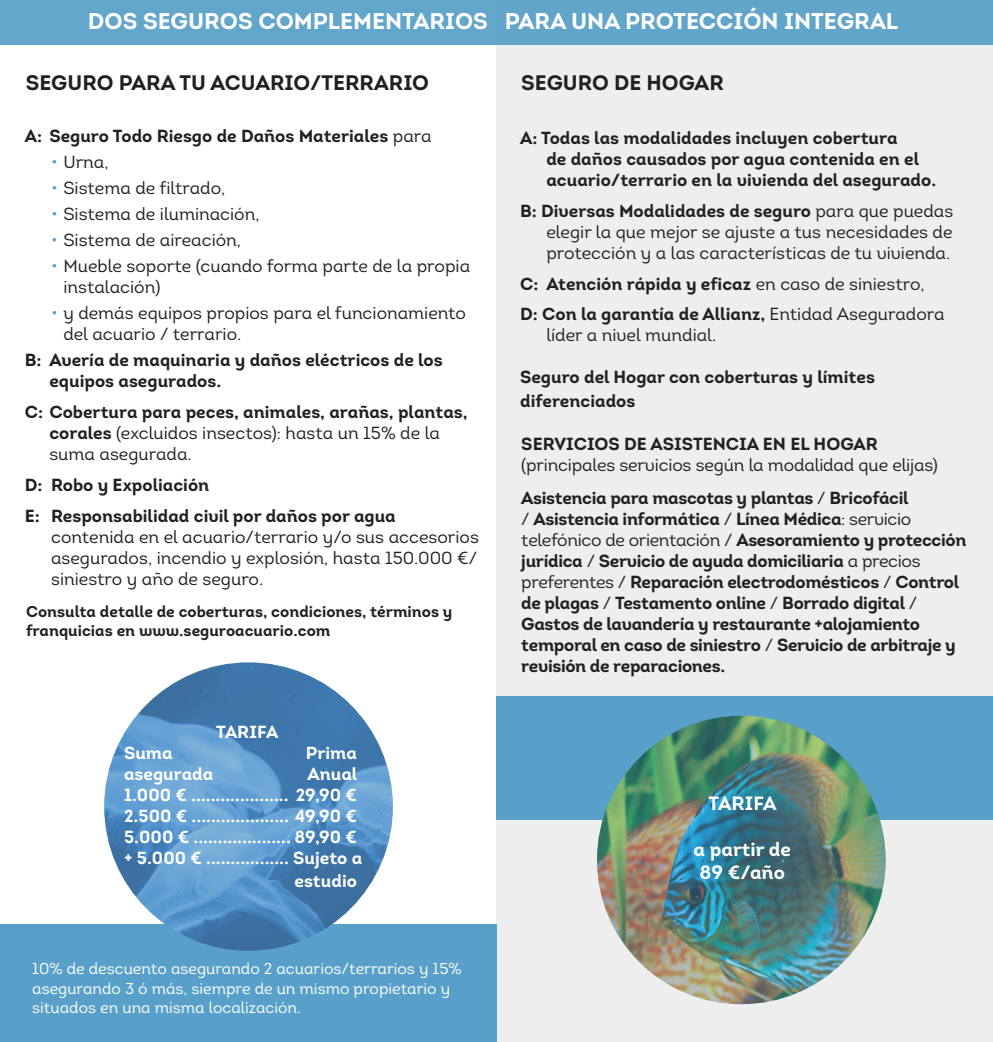
<style>
.page{position:relative;width:993px;height:1042px;background:#fff}
.page>*{position:absolute;margin:0;border:0;box-sizing:border-box;transform-origin:0 0}
.t1{font:22.75px "Intro Bold Alt";color:#fff}
.t2{font:21px "Intro Bold Alt";color:#231f20}
.t3{font:19.25px/23.1px "Intro Bold Alt";color:#fff;text-align:center}
.t4{font:17.5px/21px "Intro Bold Alt";letter-spacing:-.005em;color:#231f20}
.t5{font:17.5px/25.9px "Intro Book Alt";color:#231f20}
.t6{font:17.5px/21px "Intro Bold Alt";color:#fff}
.t7{font:17.5px "Intro Book Alt";letter-spacing:-.02em;color:#231f20}
.t8{font:15.75px/19.2px "Intro Book Alt";color:#fff}
.t9{font:15.75px/18.9px "Intro Bold Alt";color:#231f20}
.s1{font-family:"Intro Book Alt"}
.s2{font-family:"Intro Bold Alt"}
</style>
<div class="page">
<div style="left:496px;top:0;width:496px;height:1042px;background:#eeeeef"></div>
<div style="left:496px;top:696px;width:496px;height:123px;background:#58a0c9"></div>
<div style="left:0;top:924px;width:496px;height:118px;background:#58a0c9"></div>
<img style="left:104px;top:662px;width:289px;height:289px">
<div style="left:0;top:0;width:992px;height:45px;background:#63a6cc"></div>
<img style="left:597px;top:716px;width:288px;height:288px">
<h1 class="t1" style="left:88px;top:7px;width:811px">DOS SEGUROS COMPLEMENTARIOS PARA UNA PROTECCIÓN INTEGRAL</h1>
<p class="t2" style="left:26px;top:69px;width:404px">SEGURO PARA TU ACUARIO/TERRARIO</p>
<p class="t4" style="left:25px;top:126px;width:408px">A: Seguro Todo Riesgo de Daños Materiales <span class="s1">para</span></p>
<p class="t5" style="left:63px;top:149px;width:408px">Urna,<br>Sistema de filtrado,<br>Sistema de iluminación,<br>Sistema de aireación,<br>Mueble soporte (cuando forma parte de la propia</p>
<p class="t5" style="left:63px;top:274px;width:404px">instalación)<br>y demás equipos propios para el funcionamiento</p>
<p class="t5" style="left:63px;top:321px;width:179px">del acuario / terrario.</p>
<p class="t4" style="left:49px;top:349px;width:395px;text-indent:-25px">B: Avería de maquinaria y daños eléctricos de los equipos asegurados.</p>
<p class="t4" style="left:25px;top:401px;width:444px">C: Cobertura para peces, animales, arañas, plantas,</p>
<p class="t5" style="left:49px;top:422px;width:392px;line-height:21px"><span class="s2">corales</span> (excluidos insectos): hasta un 15% de la suma asegurada.</p>
<p class="t4" style="left:25px;top:469px;width:372px;line-height:31px">D: Robo y Expoliación<br>E: Responsabilidad civil por daños por agua</p>
<p class="t5" style="left:51px;top:526px;width:429px;line-height:21px;text-align:justify">contenida en el acuario/terrario y/o sus accesorios asegurados, incendio y explosión, hasta 150.000 €/ siniestro y año de seguro.</p>
<p class="t9" style="left:26px;top:602px;width:428px">Consulta detalle de coberturas, condiciones, términos y franquicias en www.seguroacuario.com</p>
<p class="t6" style="left:216px;top:721px;width:63px">TARIFA</p>
<p class="t6" style="left:124px;top:742px;width:50px">Suma</p>
<p class="t6" style="left:306px;top:742px;width:53px">Prima</p>
<p class="t6" style="left:124px;top:763px;width:91px">asegurada</p>
<p class="t6" style="left:124px;top:763px;width:239px;text-indent:183px">Anual<br>1.000 € .................... 29,90 €<br>2.500 € .................... 49,90 €<br>5.000 € .................... 89,90 € + 5.000 € ................. Sujeto a</p>
<p class="t6" style="left:294px;top:870px;width:64px">estudio</p>
<p class="t8" style="left:32px;top:959px;width:431px">10% de descuento asegurando 2 acuarios/terrarios y 15% asegurando 3 ó más, siempre de un mismo propietario y situados en una misma localización.</p>
<p class="t2" style="left:521px;top:69px;width:204px">SEGURO DE HOGAR</p>
<p class="t4" style="left:546px;top:127px;width:391px;text-indent:-26px">A: Todas las modalidades incluyen cobertura<br>de daños causados por agua contenida en el acuario/terrario en la vivienda del asegurado.</p>
<p class="t4" style="left:520px;top:200px;width:434px">B: Diversas Modalidades de seguro <span class="s1">para que puedas</span></p>
<p class="t5" style="left:546px;top:221px;width:407px;line-height:21px">elegir la que mejor se ajuste a tus necesidades de protección y a las características de tu vivienda.</p>
<p class="t4" style="left:520px;top:268px;width:426px;line-height:31px">C: Atención rápida y eficaz <span class="s1">en caso de siniestro,<br></span>D: Con la garantía de Allianz, <span class="s1">Entidad Aseguradora</span></p>
<p class="t5" style="left:546px;top:322px;width:171px">líder a nivel mundial.</p>
<p class="t4" style="left:520px;top:366px;width:356px;line-height:23.1px">Seguro del Hogar con coberturas y límites diferenciados</p>
<p class="t4" style="left:521px;top:433px;width:358px">SERVICIOS DE ASISTENCIA EN EL HOGAR</p>
<p class="t5" style="left:521px;top:452px;width:418px">(principales servicios según la modalidad que elijas)</p>
<p class="t4" style="left:521px;top:487px;width:391px">Asistencia para mascotas y plantas <span class="s1">/</span> Bricofácil <span class="s1">/</span> Asistencia informática <span class="s1">/</span> Línea Médica<span class="s1">: servicio</span></p>
<p class="t7" style="left:521px;top:529px;width:446px">telefónico de orientación / <span class="s2">Asesoramiento y protección</span></p>
<p class="t4" style="left:521px;top:550px;width:439px">jurídica <span class="s1">/</span> Servicio de ayuda domiciliaria <span class="s1">a precios preferentes /</span> Reparación electrodomésticos <span class="s1">/</span> Control de plagas <span class="s1">/</span> Testamento online <span class="s1">/</span> Borrado digital <span class="s1">/ </span>Gastos de lavandería y restaurante +alojamiento temporal en caso de siniestro <span class="s1">/</span> Servicio de arbitraje y revisión de reparaciones.</p>
<p class="t3" style="left:708px;top:791px;width:70px">TARIFA</p>
<p class="t3" style="left:693px;top:837px;width:99px">a partir de<br>89 €/año</p>
</div>
